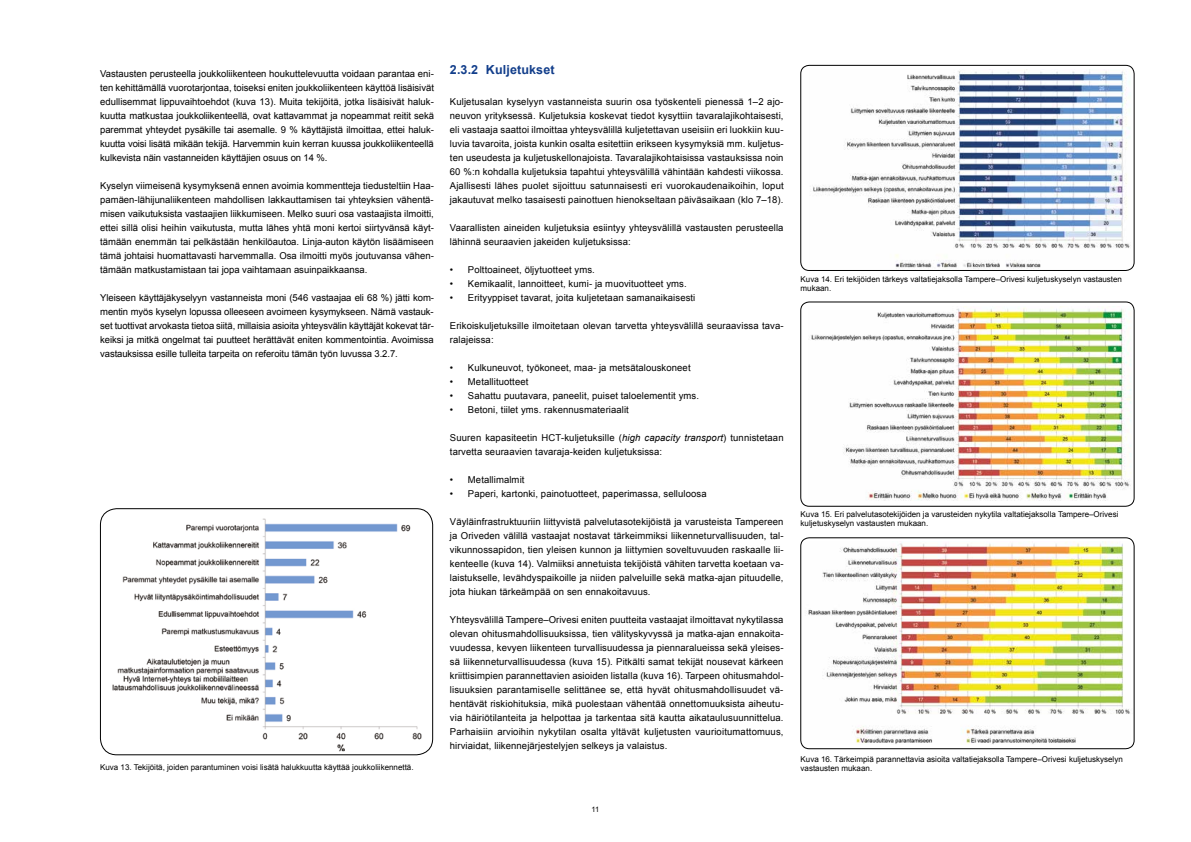
<style>
.page{position:relative;width:1191px;height:842px;background:#fff}
.page>*{position:absolute;margin:0;border:0;box-sizing:border-box;transform-origin:0 0}
.t1{font:700 12.5px "Arial";letter-spacing:.01em;color:#123e8b}
.t2{font:9.5px/14px "Arial";letter-spacing:.01em;color:#000;text-align:justify}
.t3{font:8px/9px "Arial";color:#000}
.t4{font:7.5px "Arial";color:#000}
.s1{font-style:italic}
</style>
<div class="page">
<img style="left:109px;top:509px;width:315px;height:242px">
<div style="left:100px;top:508px;width:333px;height:247px;border:1px solid #000;border-radius:16px"></div>
<img style="left:813px;top:69px;width:318px;height:200px">
<div style="left:800px;top:65px;width:334px;height:206px;border:1px solid #000;border-radius:9px"></div>
<img style="left:811px;top:306px;width:320px;height:195px">
<div style="left:800px;top:302px;width:334px;height:204px;border:1px solid #000;border-radius:9px"></div>
<img style="left:800px;top:541px;width:334px;height:204px">
<div style="left:800px;top:538px;width:334px;height:211px;border:1px solid #000;border-radius:9px"></div>
<p class="t2" style="left:100px;top:66px;width:335px">Vastausten perusteella joukkoliikenteen houkuttelevuutta voidaan parantaa eni&shy;ten kehittämällä vuorotarjontaa, toiseksi eniten joukkoliikenteen käyttöä lisäisivät edullisemmat lippuvaihtoehdot (kuva 13). Muita tekijöitä, jotka lisäisivät haluk&shy;kuutta matkustaa joukkoliikenteellä, ovat kattavammat ja nopeammat reitit sekä paremmat yhteydet pysäkille tai asemalle. 9 % käyttäjistä ilmoittaa, ettei haluk&shy;kuutta voisi lisätä mikään tekijä. Harvemmin kuin kerran kuussa joukkoliikenteellä kulkevista näin vastanneiden käyttäjien osuus on 14 %.</p>
<p class="t2" style="left:100px;top:178px;width:335px">Kyselyn viimeisenä kysymyksenä ennen avoimia kommentteja tiedusteltiin Haa&shy;pamäen-lähijunaliikenteen mahdollisen lakkauttamisen tai yhteyksien vähentä&shy;misen vaikutuksista vastaajien liikkumiseen. Melko suuri osa vastaajista ilmoitti, ettei sillä olisi heihin vaikutusta, mutta lähes yhtä moni kertoi siirtyvänsä käyt&shy;tämään enemmän tai pelkästään henkilöautoa. Linja-auton käytön lisäämiseen tämä johtaisi huomattavasti harvemmalla. Osa ilmoitti myös joutuvansa vähen&shy;tämään matkustamistaan tai jopa vaihtamaan asuinpaikkaansa.</p>
<p class="t2" style="left:100px;top:290px;width:335px">Yleiseen käyttäjäkyselyyn vastanneista moni (546 vastaajaa eli 68 %) jätti kom&shy;mentin myös kyselyn lopussa olleeseen avoimeen kysymykseen. Nämä vastauk&shy;set tuottivat arvokasta tietoa siitä, millaisia asioita yhteysvälin käyttäjät kokevat tär&shy;keiksi ja mitkä ongelmat tai puutteet herättävät eniten kommentointia. Avoimissa vastauksissa esille tulleita tarpeita on referoitu tämän työn luvussa 3.2.7.</p>
<p class="t3" style="left:100px;top:763px;width:315px">Kuva 13. Tekijöitä, joiden parantuminen voisi lisätä halukkuutta käyttää joukkoliikennettä.</p>
<h1 class="t1" style="left:450px;top:62px;width:106px">2.3.2 Kuljetukset</h1>
<p class="t2" style="left:450px;top:94px;width:335px">Kuljetusalan kyselyyn vastanneista suurin osa työskenteli pienessä 1–2 ajo&shy;neuvon yrityksessä. Kuljetuksia koskevat tiedot kysyttiin tavaralajikohtaisesti, eli vastaaja saattoi ilmoittaa yhteysvälillä kuljetettavan useisiin eri luokkiin kuu&shy;luvia tavaroita, joista kunkin osalta esitettiin erikseen kysymyksiä mm. kuljetus&shy;ten useudesta ja kuljetuskellonajoista. Tavaralajikohtaisissa vastauksissa noin 60 %:n kohdalla kuljetuksia tapahtui yhteysvälillä vähintään kahdesti viikossa.<br>Ajallisesti lähes puolet sijoittuu satunnaisesti eri vuorokaudenaikoihin, loput jakautuvat melko tasaisesti painottuen hienokseltaan päiväsaikaan (klo 7–18).</p>
<p class="t2" style="left:450px;top:220px;width:335px">Vaarallisten aineiden kuljetuksia esiintyy yhteysvälillä vastausten perusteella lähinnä seuraavien jakeiden kuljetuksissa:</p>
<p class="t2" style="left:450px;top:262px;width:146px">• Polttoaineet, öljytuotteet yms.</p>
<p class="t2" style="left:450px;top:276px;width:238px">• Kemikaalit, lannoitteet, kumi- ja muovituotteet yms.</p>
<p class="t2" style="left:450px;top:290px;width:247px">• Erityyppiset tavarat, joita kuljetetaan samanaikaisesti</p>
<p class="t2" style="left:450px;top:318px;width:335px">Erikoiskuljetuksille ilmoitetaan olevan tarvetta yhteysvälillä seuraavissa tava&shy;ralajeissa:</p>
<p class="t2" style="left:450px;top:360px;width:242px">• Kulkuneuvot, työkoneet, maa- ja metsätalouskoneet</p>
<p class="t2" style="left:450px;top:374px;width:80px">• Metallituotteet</p>
<p class="t2" style="left:450px;top:388px;width:251px">• Sahattu puutavara, paneelit, puiset taloelementit yms.</p>
<p class="t2" style="left:450px;top:402px;width:180px">• Betoni, tiilet yms. rakennusmateriaalit</p>
<p class="t2" style="left:450px;top:430px;width:335px">Suuren kapasiteetin HCT-kuljetuksille (<span class="s1">high capacity transport</span>) tunnistetaan tarvetta seuraavien tavaraja-keiden kuljetuksissa:</p>
<p class="t2" style="left:450px;top:472px;width:76px">• Metallimalmit</p>
<p class="t2" style="left:450px;top:486px;width:258px">• Paperi, kartonki, painotuotteet, paperimassa, selluloosa</p>
<p class="t2" style="left:450px;top:514px;width:335px">Väyläinfrastruktuuriin liittyvistä palvelutasotekijöistä ja varusteista Tampereen ja Oriveden välillä vastaajat nostavat tärkeimmiksi liikenneturvallisuuden, tal&shy;vikunnossapidon, tien yleisen kunnon ja liittymien soveltuvuuden raskaalle lii&shy;kenteelle (kuva 14). Valmiiksi annetuista tekijöistä vähiten tarvetta koetaan va&shy;laistukselle, levähdyspaikoille ja niiden palveluille sekä matka-ajan pituudelle, jota hiukan tärkeämpää on sen ennakoitavuus.</p>
<p class="t2" style="left:450px;top:612px;width:335px">Yhteysvälillä Tampere–Orivesi eniten puutteita vastaajat ilmoittavat nykytilassa olevan ohitusmahdollisuuksissa, tien välityskyvyssä ja matka-ajan ennakoita&shy;vuudessa, kevyen liikenteen turvallisuudessa ja piennaralueissa sekä yleises&shy;sä liikenneturvallisuudessa (kuva 15). Pitkälti samat tekijät nousevat kärkeen kriittisimpien parannettavien asioiden listalla (kuva 16). Tarpeen ohitusmahdol&shy;lisuuksien parantamiselle selittänee se, että hyvät ohitusmahdollisuudet vä&shy;hentävät riskiohituksia, mikä puolestaan vähentää onnettomuuksista aiheutu&shy;via häiriötilanteita ja helpottaa ja tarkentaa sitä kautta aikataulusuunnittelua.<br>Parhaisiin arvioihin nykytilan osalta yltävät kuljetusten vaurioitumattomuus, hirviaidat, liikennejärjestelyjen selkeys ja valaistus.</p>
<p class="t4" style="left:591px;top:804px;width:9px">11</p>
<p class="t3" style="left:800px;top:275px;width:323px">Kuva 14. Eri tekijöiden tärkeys valtatiejaksolla Tampere–Orivesi kuljetuskyselyn vastausten mukaan.</p>
<p class="t3" style="left:800px;top:510px;width:319px">Kuva 15. Eri palvelutasotekijöiden ja varusteiden nykytila valtatiejaksolla Tampere–Orivesi kuljetuskyselyn vastausten mukaan.</p>
<p class="t3" style="left:800px;top:755px;width:324px">Kuva 16. Tärkeimpiä parannettavia asioita valtatiejaksolla Tampere–Orivesi kuljetuskyselyn vastausten mukaan.</p>
</div>
